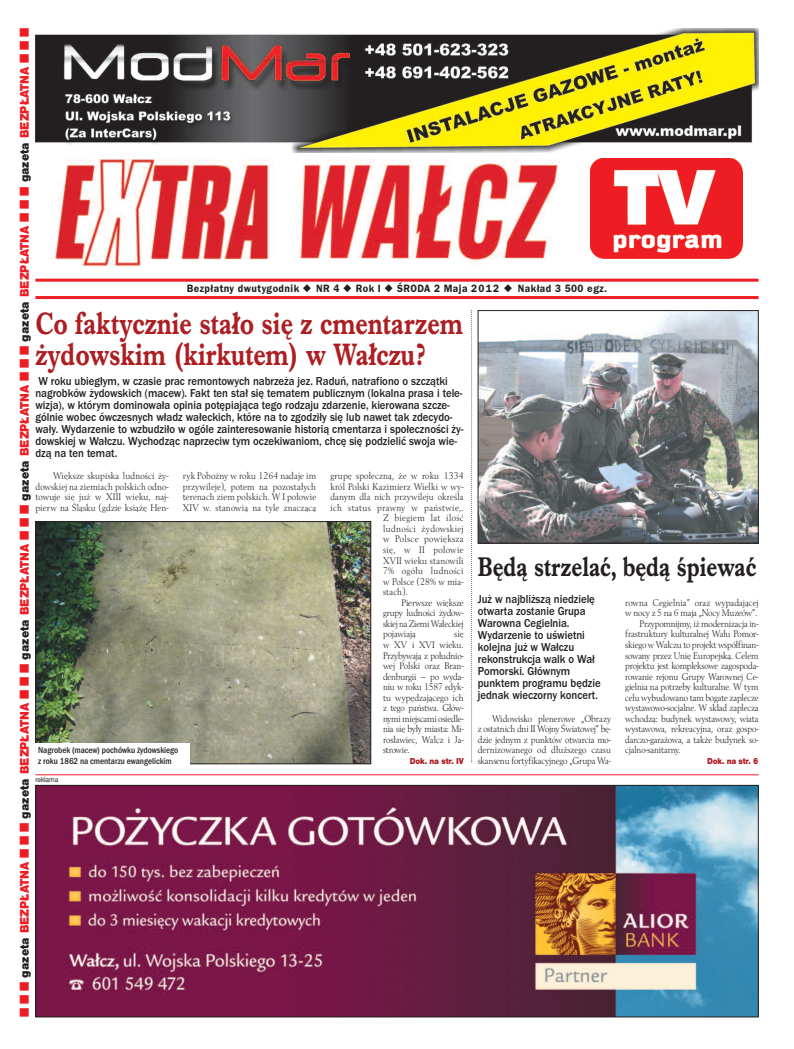
<style>
.page{position:relative;width:794px;height:1049px;background:#fff}
.page>*{position:absolute;margin:0;border:0;box-sizing:border-box;transform-origin:0 0}
.t1{font:700 32px/31px "Imprint URWTCE";color:#ad1e22;scale:.8 1}
.t2{font:700 28px "Imprint URWTCE";color:#231f20;scale:.8 1}
.t3{font:900 13px "Nimbus San TCE";color:#ee1d23;scale:.93 1}
.t4{font:500 12px/12px "Franklin Got URWTCE";color:#231f20;scale:.9 1}
.t5{font:11px "Franklin Got URWTCE Dem";letter-spacing:.04em;color:#231f20;scale:.93 1}
.t6{font:10px/10.5px "Berling TCE";letter-spacing:-.015em;color:#231f20;text-align:justify;scale:.9 1}
.t7{font:10px "Berling TCE";letter-spacing:.015em;color:#231f20;scale:.9 1}
.t8{font:10px "Berling TCE";letter-spacing:.04em;color:#231f20;scale:.9 1}
.t9{font:10px "Berling TCE";letter-spacing:.005em;color:#231f20;scale:.9 1}
.t10{font:9px/10.5px "Franklin Got URWTCE Med Con";color:#231f20}
.t11{font:900 9px "Nimbus San TCE";letter-spacing:-.025em;color:#ad1e22;scale:.9 1}
.t12{font:7px "Nimbus San LCE";letter-spacing:-.015em;color:#231f20;scale:.95 1}
.s1{color:#231f20}
</style>
<div class="page">
<img style="left:52px;top:152px;width:559px;height:115px">
<hr style="left:35px;top:279px;width:723px;height:3px;background:#ee1d23">
<hr style="left:35px;top:296px;width:723px;height:3px;background:#ee1d23">
<img style="left:35px;top:28px;width:723px;height:124px">
<img style="left:590px;top:158px;width:152px;height:100px">
<img style="left:37px;top:787px;width:719px;height:228px">
<div style="left:35px;top:785px;width:723px;height:232px;border:1px solid #231f20"></div>
<img style="left:480px;top:312px;width:276px;height:229px">
<div style="left:478px;top:310px;width:280px;height:233px;border:1px solid #231f20"></div>
<img style="left:37px;top:523px;width:332px;height:239px">
<div style="left:35px;top:521px;width:336px;height:243px;border:1px solid #231f20"></div>
<div style="left:35px;top:743px;width:155px;height:27px;background:#fff"></div>
<svg style="left:471px;top:310px;width:1px;height:452px"></svg>
<hr style="left:35px;top:774px;width:723px;height:1px;background:#ee1d23">
<h3 class="t3" style="left:17px;top:1017px;width:1066px;rotate:-90deg">■ ■ ■ <span class="s1">gazeta</span> BEZPŁATNA ■ ■ ■ <span class="s1">gazeta</span> BEZPŁATNA ■ ■ ■ <span class="s1">gazeta</span> BEZPŁATNA ■ ■ ■ <span class="s1">gazeta</span> BEZPŁATNA ■ ■ ■ <span class="s1">gazeta</span> BEZPŁATNA ■ ■ ■ <span class="s1">gazeta</span> BEZPŁATNA ■ ■ ■</h3>
<p class="t5" style="left:187px;top:282px;width:454px">Bezpłatny dwutygodnik ◆ NR 4 ◆ Rok I ◆ ŚRODA 2 Maja 2012 ◆ Nakład 3 500 egz.</p>
<h1 class="t1" style="left:35px;top:308px;width:536px">Co faktycznie stało się z cmentarzem żydowskim (kirkutem) w Wałczu?</h1>
<p class="t4" style="left:35px;top:375px;width:477px">W roku ubiegłym, w czasie prac remontowych nabrzeża jez. Raduń, natrafiono o szczątki nagrobków żydowskich (macew). Fakt ten stał się tematem publicznym (lokalna prasa i tele&shy;wizja), w którym dominowała opinia potępiająca tego rodzaju zdarzenie, kierowana szcze&shy;gólnie wobec ówczesnych władz wałeckich, które na to zgodziły się lub nawet tak zdecydo&shy;wały. Wydarzenie to wzbudziło w ogóle zainteresowanie historią cmentarza i społeczności ży&shy;dowskiej w Wałczu. Wychodząc naprzeciw tym oczekiwaniom, chcę się podzielić swoja wie&shy;dzą na ten temat.</p>
<p class="t6" style="left:35px;top:470px;width:149px;text-indent:18px">Większe skupiska ludności ży&shy;dowskiej na ziemiach polskich odno&shy;towuje się już w XIII wieku, naj&shy;pierw na Śląsku (gdzie książę Hen-</p>
<p class="t6" style="left:183px;top:470px;width:150px">ryk Pobożny w roku 1264 nadaje im przywileje), potem na pozostałych terenach ziem polskich. W I połowie XIV w. stanowią na tyle znaczącą</p>
<p class="t7" style="left:330px;top:470px;width:150px">grupę społeczną, że w roku 1334</p>
<p class="t7" style="left:330px;top:480px;width:149px">król Polski Kazimierz Wielki w wy-</p>
<p class="t7" style="left:330px;top:491px;width:150px">danym dla nich przywileju określa</p>
<p class="t8" style="left:330px;top:501px;width:150px">ich status prawny w państwie,.</p>
<p class="t8" style="left:383px;top:512px;width:91px">Z biegiem lat ilość</p>
<p class="t8" style="left:383px;top:523px;width:91px">ludności żydowskiej</p>
<p class="t8" style="left:383px;top:533px;width:91px">w Polsce powiększa</p>
<p class="t8" style="left:383px;top:544px;width:91px">się, w II połowie</p>
<p class="t7" style="left:383px;top:554px;width:91px">XVII wieku stanowili</p>
<p class="t8" style="left:383px;top:565px;width:91px">7% ogółu ludności</p>
<p class="t7" style="left:383px;top:575px;width:91px">w Polsce (28% w mia-</p>
<p class="t6" style="left:383px;top:586px;width:29px">stach).</p>
<p class="t6" style="left:401px;top:597px;width:71px">Pierwsze większe</p>
<p class="t6" style="left:383px;top:607px;width:91px">grupy ludności żydow-</p>
<p class="t6" style="left:383px;top:618px;width:91px">skiejnaZiemiWałeckiej</p>
<p class="t6" style="left:383px;top:629px;width:38px">pojawiają</p>
<h2 class="t2" style="left:478px;top:550px;width:350px">Będą strzelać, będą śpiewać</h2>
<p class="t4" style="left:478px;top:593px;width:138px">Już w najbliższą niedzielę otwarta zostanie Grupa<br>Warowna Cegielnia.<br>Wydarzenie to uświetni kolejna już w Wałczu rekonstrukcja walk o Wał<br>Pomorski. Głównym punktem programu będzie jednak wieczorny koncert.</p>
<p class="t6" style="left:478px;top:713px;width:150px;text-indent:14px">Widowisko plenerowe „Obrazy z ostatnich dni II Wojny Światowej” bę&shy;dzie jednym z punktów otwarcia mo&shy;dernizowanego od dłuższego czasu skansenu fortyfikacyjnego „Grupa Wa-</p>
<p class="t9" style="left:625px;top:596px;width:150px">rowna Cegielnia” oraz wypadającej</p>
<p class="t6" style="left:625px;top:607px;width:148px">w nocy z 5 na 6 maja „Nocy Muzeów”.</p>
<p class="t6" style="left:639px;top:618px;width:133px">Przypomnijmy, iż modernizacja in-</p>
<p class="t6" style="left:625px;top:629px;width:149px">frastruktury kulturalnej Wału Pomor-</p>
<p class="t6" style="left:625px;top:639px;width:149px">skiego w Wałczu to projekt współfinan-</p>
<p class="t6" style="left:625px;top:650px;width:150px">sowany przez Unię Europejską. Celem</p>
<p class="t6" style="left:625px;top:660px;width:149px">projektu jest kompleksowe zagospoda-</p>
<p class="t6" style="left:625px;top:671px;width:149px">rowanie rejonu Grupy Warownej Ce-</p>
<p class="t6" style="left:625px;top:681px;width:150px">gielnia na potrzeby kulturalne. W tym</p>
<p class="t6" style="left:625px;top:692px;width:150px">celu wybudowano tam bogate zaplecze</p>
<p class="t6" style="left:625px;top:702px;width:150px">wystawowo-socjalne. W skład zaplecza</p>
<p class="t6" style="left:625px;top:713px;width:150px">wchodzą: budynek wystawowy, wiata</p>
<p class="t6" style="left:625px;top:724px;width:149px">wystawowa, rekreacyjna, oraz gospo-</p>
<p class="t6" style="left:625px;top:734px;width:149px">darczo-garażowa, a także budynek so-</p>
<p class="t6" style="left:625px;top:745px;width:63px">cjalno-sanitarny.</p>
<p class="t11" style="left:707px;top:756px;width:59px">Dok. na str. 6</p>
<p class="t6" style="left:383px;top:629px;width:91px;text-indent:71px">się w XV i XVI wieku.<br>Przybywają z południo&shy;wej Polski oraz Bran&shy;denburgii – po wyda&shy;niu w roku 1587 edyk&shy;tu wypędzającego ich z tego państwa. Głów&shy;nymi miejscami osiedle&shy;nia się były miasta: Mi&shy;rosławiec, Wałcz i Ja&shy;strowie.</p>
<p class="t11" style="left:410px;top:756px;width:61px">Dok. na str. IV</p>
<p class="t10" style="left:38px;top:745px;width:142px">Nagrobek (macew) pochówku żydowskiego z roku 1862 na cmentarzu ewangelickim</p>
<p class="t12" style="left:35px;top:775px;width:26px">reklama</p>
</div>
